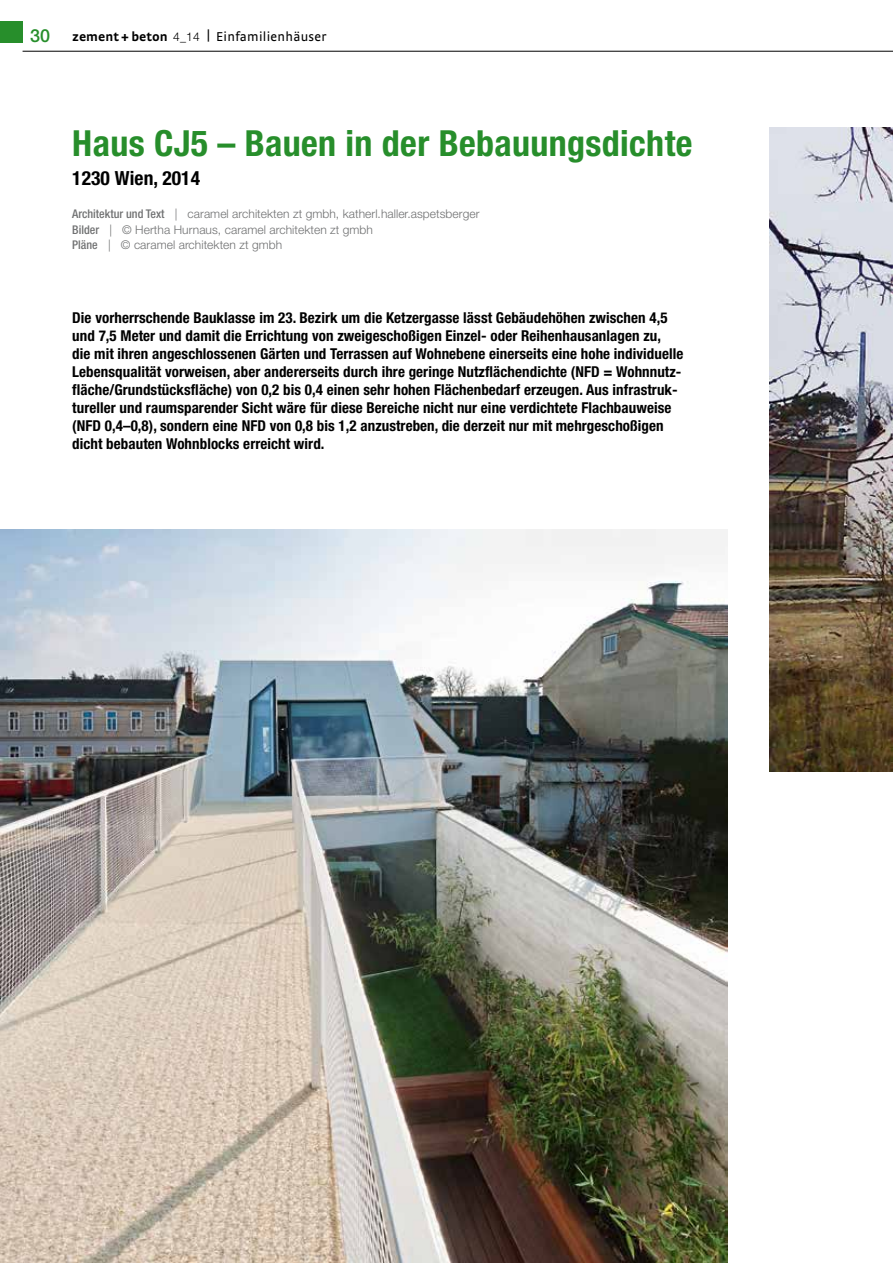
<style>
.page{position:relative;width:893px;height:1263px;background:#fff}
.page>*{position:absolute;margin:0;border:0;box-sizing:border-box;transform-origin:0 0}
.t1{font:700 condensed 36px "Helvetica Neue LT";letter-spacing:.01em;color:#278e2b}
.t2{font:700 condensed 19.5px "Helvetica Neue LT";letter-spacing:.005em;color:#000}
.t3{font:500 18px "Helvetica Neue LT";color:#278e2b}
.t4{font:700 condensed 15px/18px "Helvetica Neue LT";letter-spacing:.005em;color:#000}
.t5{font:13.5px "Strada";letter-spacing:.02em;color:#000}
.t6{font:300 12px/15.8px "Helvetica Neue LT";letter-spacing:.005em;color:#707172}
.s1{font-weight:700}
.s2{font-family:"Helvetica Neue LT";font-weight:300;font-size:12px}
.s3{font-weight:500;font-stretch:condensed}
</style>
<div class="page">
<div style="left:0;top:21px;width:23px;height:22px;background:#278e2b"></div>
<hr style="left:23px;top:51px;width:870px;height:1px;background:#000">
<img style="left:770px;top:128px;width:123px;height:644px">
<img style="left:0;top:529px;width:727px;height:734px">
<p class="t3" style="left:30px;top:25px;width:22px">30</p>
<p class="t5" style="left:72px;top:29px;width:256px"><span class="s1">zement + beton</span> <span class="s2">4_14</span> | Einfamilienhäuser</p>
<h1 class="t1" style="left:72px;top:121px;width:622px">Haus CJ5 – Bauen in der Bebauungsdichte</h1>
<h2 class="t2" style="left:72px;top:166px;width:129px">1230 Wien, 2014</h2>
<p class="t6" style="left:72px;top:205px;width:409px"><span class="s3">Architektur und Text</span> | caramel architekten zt gmbh, katherl.haller.aspetsberger<br><span class="s3">Bilder</span> | © Hertha Hurnaus, caramel architekten zt gmbh<br><span class="s3">Pläne</span> | © caramel architekten zt gmbh</p>
<p class="t4" style="left:72px;top:309px;width:612px">Die vorherrschende Bauklasse im 23. Bezirk um die Ketzergasse lässt Gebäudehöhen zwischen 4,5 und 7,5 Meter und damit die Errichtung von zweigeschoßigen Einzel- oder Reihenhausanlagen zu,<br>die mit ihren angeschlossenen Gärten und Terrassen auf Wohnebene einerseits eine hohe individuelle Lebensqualität vorweisen, aber andererseits durch ihre geringe Nutzflächendichte (NFD = Wohnnutz&shy;fläche/Grundstücksfläche) von 0,2 bis 0,4 einen sehr hohen Flächenbedarf erzeugen. Aus infrastruk&shy;tureller und raumsparender Sicht wäre für diese Bereiche nicht nur eine verdichtete Flachbauweise (NFD 0,4–0,8), sondern eine NFD von 0,8 bis 1,2 anzustreben, die derzeit nur mit mehrgeschoßigen dicht bebauten Wohnblocks erreicht wird.</p>
</div>
